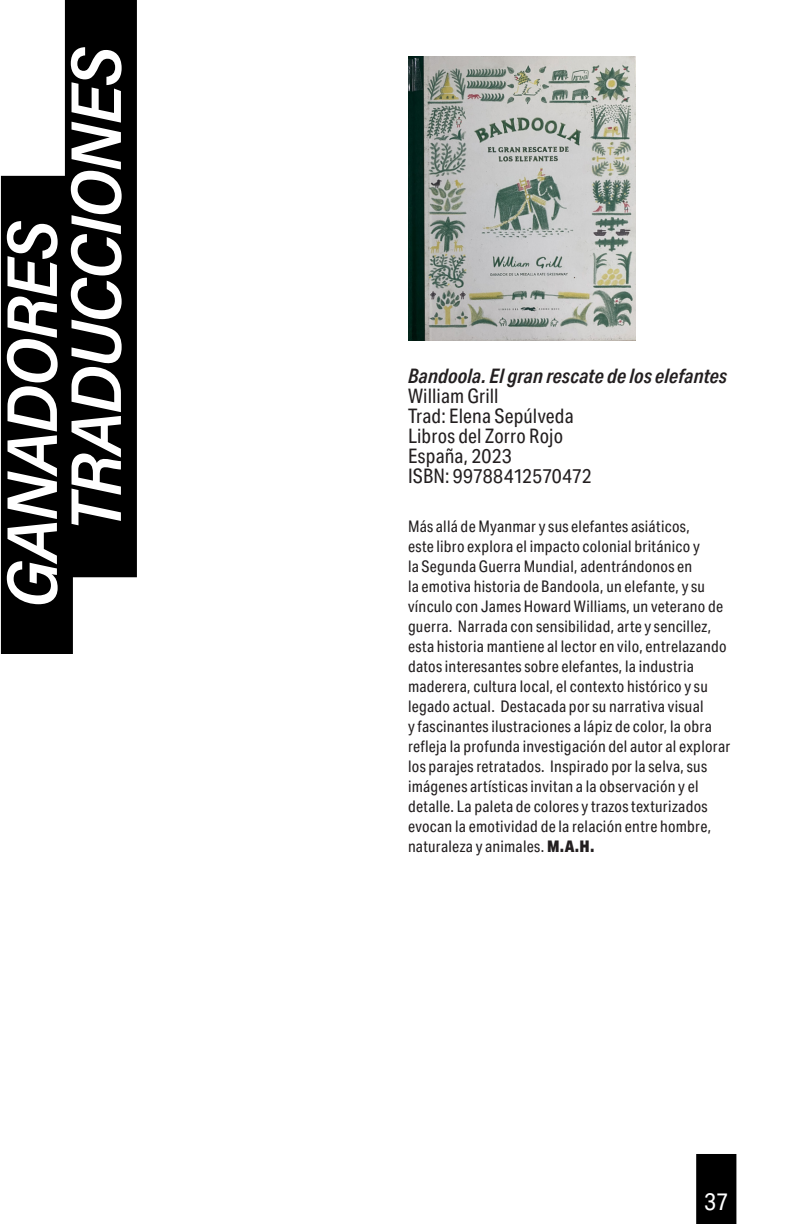
<style>
.page{position:relative;width:792px;height:1224px;background:#fff}
.page>*{position:absolute;margin:0;border:0;box-sizing:border-box;transform-origin:0 0}
.t1{font:72px "Acumin Variable Concept";letter-spacing:-.03em;color:#fff}
.t2{font:24px "Aktiv Grotesk Cd";color:#fff}
.t3{font:20px "Aktiv Grotesk Cd";letter-spacing:.005em;color:#231f20}
.t4{font:italic 600 20px "Aktiv Grotesk Cd";letter-spacing:.005em;color:#231f20}
.t5{font:16px/20px "Aktiv Grotesk Cd";letter-spacing:.015em;color:#231f20}
.s1{color:#000}
.s2{font-weight:900}
</style>
<div class="page">
<div style="left:696px;top:1154px;width:40px;height:70px;background:#000"></div>
<img style="left:408px;top:57px;width:228px;height:283px">
<div style="left:1px;top:176px;width:72px;height:478px;background:#000"></div>
<div style="left:65px;top:0;width:72px;height:577px;background:#000"></div>
<p class="t1" style="left:-18px;top:608px;width:389px;rotate:-90deg">GANADORES</p>
<p class="t1" style="left:46px;top:531px;width:518px;rotate:-90deg">TRADUCCIONES<span class="s1">s</span></p>
<p class="t4" style="left:408px;top:365px;width:321px">Bandoola. El gran rescate de los elefantes</p>
<p class="t3" style="left:408px;top:385px;width:92px">William Grill</p>
<p class="t3" style="left:408px;top:405px;width:167px">Trad: Elena Sepúlveda</p>
<p class="t3" style="left:408px;top:425px;width:157px">Libros del Zorro Rojo</p>
<p class="t3" style="left:408px;top:445px;width:105px">España, 2023</p>
<p class="t3" style="left:408px;top:465px;width:185px">ISBN: 99788412570472</p>
<p class="t5" style="left:408px;top:516px;width:324px">Más allá de Myanmar y sus elefantes asiáticos,<br>este libro explora el impacto colonial británico y<br>la Segunda Guerra Mundial, adentrándonos en<br>la emotiva historia de Bandoola, un elefante, y su vínculo con James Howard Williams, un veterano de guerra. Narrada con sensibilidad, arte y sencillez, esta historia mantiene al lector en vilo, entrelazando datos interesantes sobre elefantes, la industria maderera, cultura local, el contexto histórico y su legado actual. Destacada por su narrativa visual<br>y fascinantes ilustraciones a lápiz de color, la obra refleja la profunda investigación del autor al explorar los parajes retratados. Inspirado por la selva, sus imágenes artísticas invitan a la observación y el detalle. La paleta de colores y trazos texturizados evocan la emotividad de la relación entre hombre, naturaleza y animales. <span class="s2">M.A.H.</span></p>
<h2 class="t2" style="left:704px;top:1188px;width:25px">37</h2>
</div>
